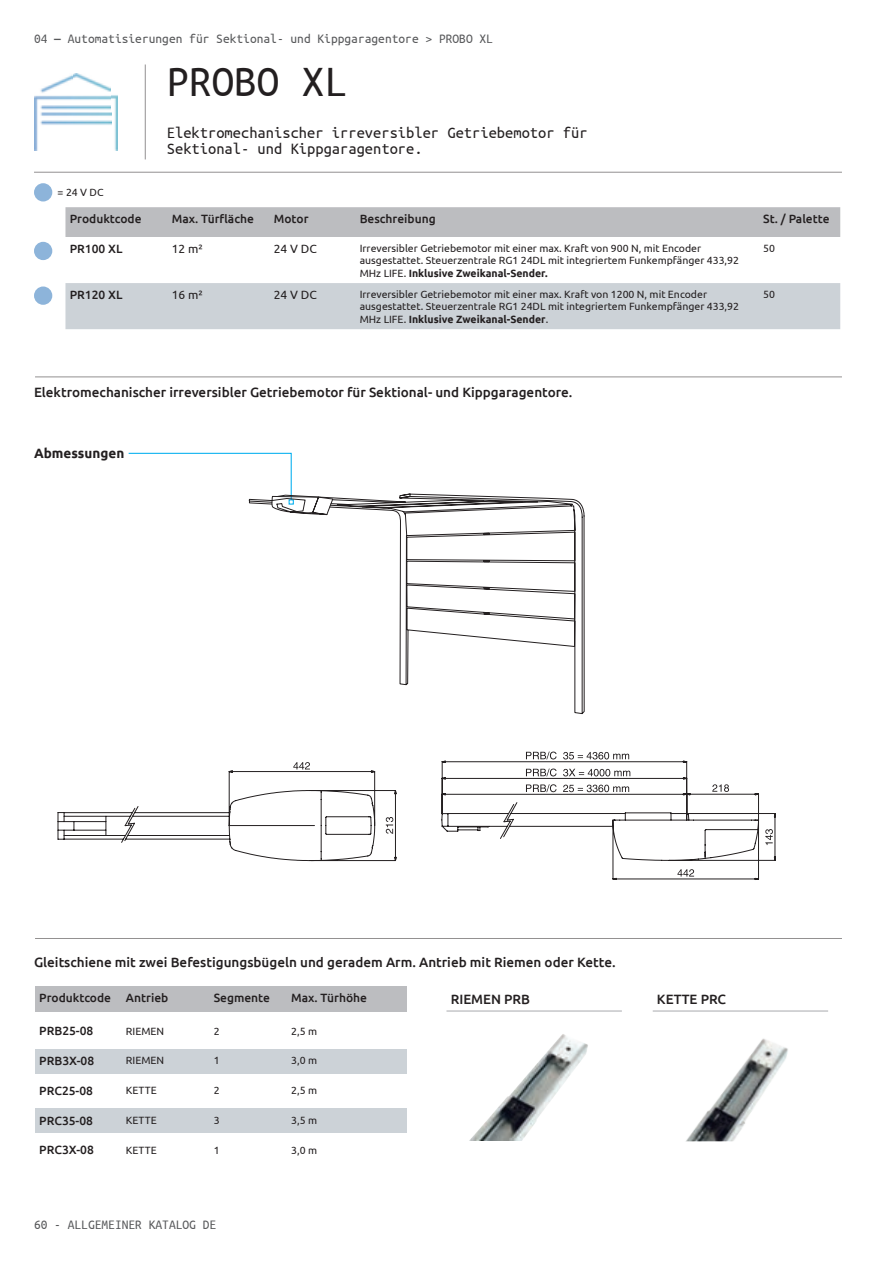
<style>
.page{position:relative;width:893px;height:1263px;background:#fff}
.page>*{position:absolute;margin:0;border:0;box-sizing:border-box;transform-origin:0 0}
.testo_dim_1{font:45px "Ubuntu Mono";color:#231f20}
.testo_dim_1-2{font:16.5px/16.5px "Ubuntu Mono";color:#231f20}
.t1{font:500 13.5px "Ubuntu";color:#231f20}
.Testi_Ubuntu_MONO_9p{font:13.5px "Ubuntu Mono";color:#57585a}
.t2{font:700 13.5px "Ubuntu";color:#231f20}
.t3{font:500 12px "Ubuntu";color:#231f20}
.t4{font:12px "Ubuntu";color:#231f20}
.t5{font:10.5px/12.6px "Ubuntu";color:#231f20}
.s1{font-weight:700}
</style>
<div class="page">
<div style="left:65px;top:207px;width:775px;height:30px;background:#bcbdc0"></div>
<div style="left:65px;top:283px;width:775px;height:46px;background:#ccd2d7"></div>
<hr style="left:35px;top:376px;width:807px;height:1px;background:#231f20">
<hr style="left:35px;top:938px;width:807px;height:1px;background:#231f20">
<div style="left:35px;top:1049px;width:371px;height:25px;background:#ccd2d7"></div>
<div style="left:35px;top:1108px;width:371px;height:25px;background:#ccd2d7"></div>
<hr style="left:653px;top:1011px;width:175px;height:1px;background:#a8a9ad">
<hr style="left:446px;top:1011px;width:176px;height:1px;background:#a8a9ad">
<div style="left:35px;top:986px;width:371px;height:25px;background:#bcbdc0"></div>
<svg style="left:58px;top:761px;width:718px;height:119px"></svg>
<svg style="left:293px;top:762px;width:17px;height:7px"></svg>
<svg style="left:386px;top:817px;width:7px;height:17px"></svg>
<svg style="left:765px;top:829px;width:8px;height:16px"></svg>
<svg style="left:677px;top:869px;width:17px;height:7px"></svg>
<svg style="left:712px;top:784px;width:17px;height:8px"></svg>
<svg style="left:526px;top:768px;width:31px;height:8px"></svg>
<svg style="left:563px;top:769px;width:67px;height:7px"></svg>
<svg style="left:526px;top:784px;width:31px;height:8px"></svg>
<svg style="left:563px;top:785px;width:66px;height:7px"></svg>
<svg style="left:526px;top:751px;width:31px;height:8px"></svg>
<svg style="left:563px;top:752px;width:66px;height:7px"></svg>
<svg style="left:326px;top:493px;width:259px;height:221px"></svg>
<svg style="left:128px;top:452px;width:205px;height:63px"></svg>
<img style="left:470px;top:1034px;width:118px;height:106px">
<img style="left:686px;top:1038px;width:102px;height:103px">
<img style="left:35px;top:73px;width:83px;height:78px">
<div style="left:34px;top:183px;width:18px;height:18px;background:#8db4da;border-radius:50%"></div>
<div style="left:34px;top:242px;width:18px;height:18px;background:#8db4da;border-radius:50%"></div>
<div style="left:34px;top:286px;width:18px;height:19px;background:#8db4da;border-radius:50%"></div>
<hr style="left:34px;top:172px;width:808px;height:1px;background:#231f20">
<hr style="left:145px;top:64px;width:1px;height:95px;background:#231f20">
<p class="Testi_Ubuntu_MONO_9p" style="left:34px;top:32px;width:460px">04 <span class="s1">―</span> Automatisierungen für Sektional- und Kippgaragentore &gt; PROBO XL</p>
<p class="testo_dim_1" style="left:167px;top:59px;width:181px">PROBO XL</p>
<p class="t5" style="left:58px;top:186px;width:47px">= 24 V DC</p>
<p class="testo_dim_1-2" style="left:167px;top:124px;width:422px">Elektromechanischer irreversibler Getriebemotor für<br>Sektional- und Kippgaragentore.</p>
<p class="t3" style="left:70px;top:211px;width:73px">Produktcode</p>
<p class="t3" style="left:172px;top:211px;width:84px">Max. Türfläche</p>
<p class="t3" style="left:274px;top:211px;width:36px">Motor</p>
<p class="t3" style="left:360px;top:211px;width:78px">Beschreibung</p>
<p class="t3" style="left:763px;top:211px;width:68px">St. / Palette</p>
<p class="t3" style="left:70px;top:241px;width:54px">PR100 XL</p>
<p class="t4" style="left:172px;top:241px;width:32px">12 m²</p>
<p class="t4" style="left:274px;top:241px;width:44px">24 V DC</p>
<p class="t5" style="left:360px;top:241px;width:381px">Irreversibler Getriebemotor mit einer max. Kraft von 900 N, mit Encoder ausgestattet. Steuerzentrale RG1 24DL mit integriertem Funkempfänger 433,92<br>MHz LIFE. <span class="s1">Inklusive Zweikanal-Sender.</span></p>
<p class="t5" style="left:763px;top:241px;width:13px">50</p>
<p class="t3" style="left:70px;top:287px;width:54px">PR120 XL</p>
<p class="t4" style="left:172px;top:287px;width:32px">16 m²</p>
<p class="t4" style="left:274px;top:287px;width:44px">24 V DC</p>
<p class="t5" style="left:360px;top:287px;width:381px">Irreversibler Getriebemotor mit einer max. Kraft von 1200 N, mit Encoder ausgestattet. Steuerzentrale RG1 24DL mit integriertem Funkempfänger 433,92<br>MHz LIFE. <span class="s1">Inklusive Zweikanal-Sender</span>.</p>
<p class="t5" style="left:763px;top:287px;width:13px">50</p>
<p class="t1" style="left:34px;top:384px;width:540px">Elektromechanischer irreversibler Getriebemotor für Sektional- und Kippgaragentore.</p>
<p class="t2" style="left:34px;top:445px;width:92px">Abmessungen</p>
<p class="t1" style="left:34px;top:953px;width:583px">Gleitschiene mit zwei Befestigungsbügeln und geradem Arm. Antrieb mit Riemen oder Kette.</p>
<p class="t3" style="left:39px;top:990px;width:73px">Produktcode</p>
<p class="t3" style="left:126px;top:990px;width:44px">Antrieb</p>
<p class="t3" style="left:214px;top:990px;width:58px">Segmente</p>
<p class="t3" style="left:291px;top:990px;width:77px">Max. Türhöhe</p>
<p class="t1" style="left:451px;top:990px;width:81px">RIEMEN PRB</p>
<p class="t1" style="left:657px;top:990px;width:71px">KETTE PRC</p>
<p class="t3" style="left:39px;top:1023px;width:56px">PRB25-08</p>
<p class="t5" style="left:126px;top:1024px;width:40px">RIEMEN</p>
<p class="t5" style="left:214px;top:1024px;width:7px">2</p>
<p class="t5" style="left:291px;top:1024px;width:27px">2,5 m</p>
<p class="t3" style="left:39px;top:1053px;width:56px">PRB3X-08</p>
<p class="t5" style="left:126px;top:1054px;width:40px">RIEMEN</p>
<p class="t5" style="left:214px;top:1054px;width:7px">1</p>
<p class="t5" style="left:291px;top:1054px;width:27px">3,0 m</p>
<p class="t3" style="left:39px;top:1083px;width:55px">PRC25-08</p>
<p class="t5" style="left:126px;top:1084px;width:32px">KETTE</p>
<p class="t5" style="left:214px;top:1084px;width:7px">2</p>
<p class="t5" style="left:291px;top:1084px;width:27px">2,5 m</p>
<p class="t3" style="left:39px;top:1113px;width:55px">PRC35-08</p>
<p class="t5" style="left:126px;top:1113px;width:32px">KETTE</p>
<p class="t5" style="left:214px;top:1113px;width:7px">3</p>
<p class="t5" style="left:291px;top:1113px;width:27px">3,5 m</p>
<p class="t3" style="left:39px;top:1142px;width:56px">PRC3X-08</p>
<p class="t5" style="left:126px;top:1143px;width:32px">KETTE</p>
<p class="t5" style="left:214px;top:1143px;width:7px">1</p>
<p class="t5" style="left:291px;top:1143px;width:27px">3,0 m</p>
<p class="Testi_Ubuntu_MONO_9p" style="left:34px;top:1218px;width:184px">60 - ALLGEMEINER KATALOG DE</p>
</div>
